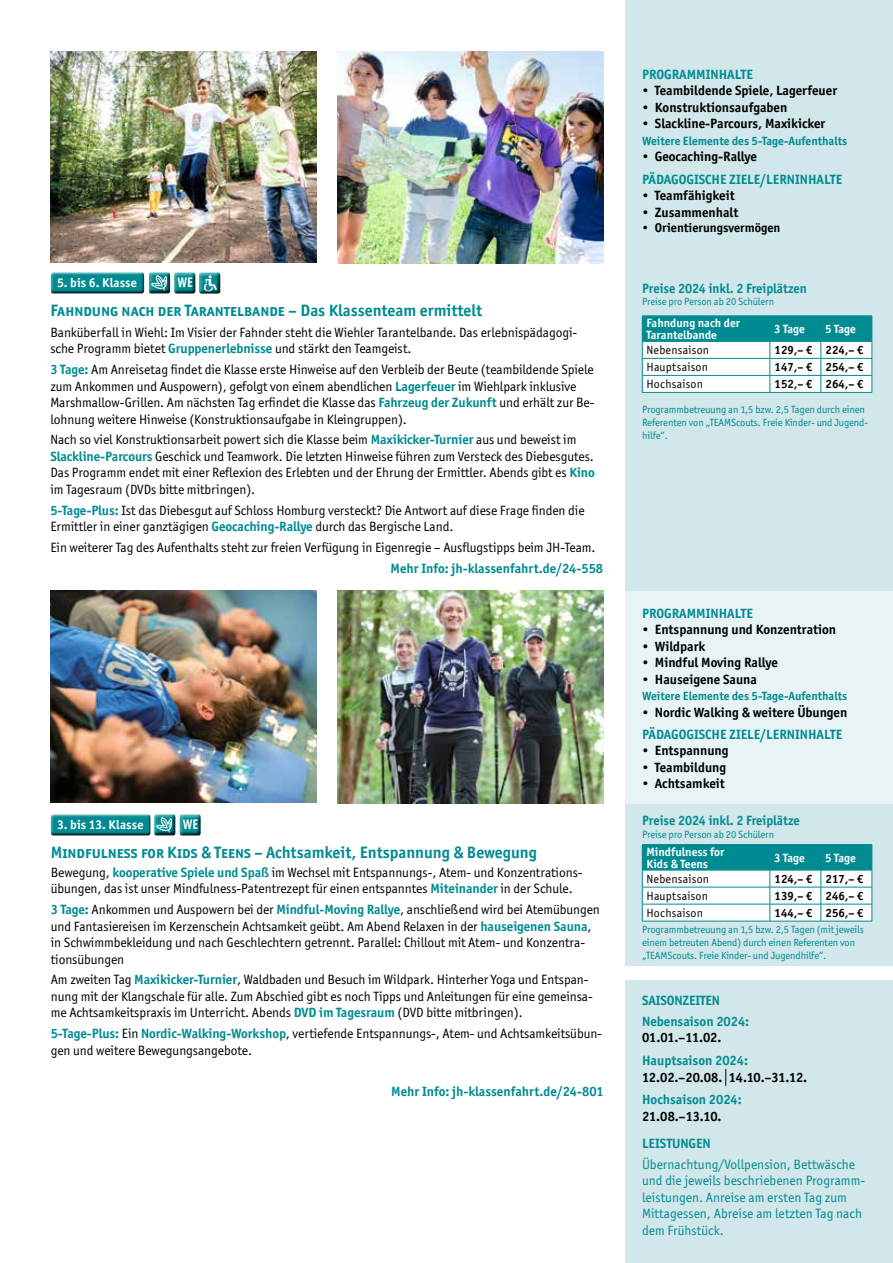
<style>
.page{position:relative;width:893px;height:1263px;background:#fff}
.page>*{position:absolute;margin:0;border:0;box-sizing:border-box;transform-origin:0 0}
.t1{font:700 16.5px "Officina Sans ITC Std";color:#008b92}
.t2{font:700 13.95px "Officina Sans ITC Std";color:#fff;scale:.88 1}
.t3{font:13.5px/16.5px "Officina Sans ITC Std";letter-spacing:-.005em;color:#000}
.t4{font:700 13.5px "Officina Sans ITC Std";color:#000}
.t5{font:700 13.5px/20.7px "Officina Sans ITC Std";color:#008b92}
.t6{font:13.5px/16.5px "Officina Sans ITC Std";color:#008b92}
.t7{font:700 13.5px "Officina Sans ITC Std";letter-spacing:-.025em;color:#000}
.t8{font:700 12.75px "Officina Sans ITC Std";letter-spacing:.01em;color:#fff}
.t9{font:700 12.75px "Officina Sans ITC Std";color:#000}
.t10{font:700 12px "Officina Sans ITC Std";color:#008b92}
.t11{font:700 12px/12px "Officina Sans ITC Std";color:#fff}
.t12{font:700 12px "Officina Sans ITC Std";color:#000}
.t13{font:12px "Officina Sans ITC Std";letter-spacing:.02em;color:#000}
.t14{font:10.5px/12.8px "Officina Sans ITC Std";letter-spacing:-.01em;color:#008b92}
.s1{font-weight:700;color:#008b92}
</style>
<div class="page">
<div style="left:50px;top:813px;width:103px;height:23px;background:#000;opacity:.75"></div>
<div style="left:154px;top:814px;width:24px;height:24px;background:#000;opacity:.75"></div>
<div style="left:179px;top:813px;width:26px;height:23px;background:#000;opacity:.75"></div>
<div style="left:50px;top:271px;width:96px;height:23px;background:#000;opacity:.75"></div>
<div style="left:148px;top:272px;width:24px;height:24px;background:#000;opacity:.75"></div>
<div style="left:173px;top:271px;width:27px;height:23px;background:#000;opacity:.75"></div>
<div style="left:198px;top:270px;width:24px;height:24px;background:#fff"></div>
<div style="left:198px;top:272px;width:24px;height:22px;background:#000;opacity:.75"></div>
<div style="left:625px;top:0;width:268px;height:965px;background:#d1e7ea"></div>
<div style="left:625px;top:591px;width:268px;height:213px;background:#e8f3f5"></div>
<img style="left:50px;top:51px;width:266px;height:212px">
<img style="left:50px;top:591px;width:266px;height:212px">
<img style="left:337px;top:51px;width:266px;height:213px">
<img style="left:337px;top:591px;width:266px;height:212px">
<div style="left:625px;top:980px;width:268px;height:283px;background:#d1e7ea"></div>
<svg style="left:725px;top:1069px;width:1px;height:17px"></svg>
<hr style="left:642px;top:392px;width:128px;height:1px;background:#008b92">
<hr style="left:770px;top:392px;width:51px;height:1px;background:#008b92">
<svg style="left:642px;top:316px;width:231px;height:76px;background:#9fd3d6"></svg>
<hr style="left:821px;top:358px;width:51px;height:1px;background:#008b92">
<hr style="left:821px;top:375px;width:51px;height:1px;background:#008b92">
<hr style="left:821px;top:392px;width:51px;height:1px;background:#008b92">
<hr style="left:642px;top:921px;width:128px;height:1px;background:#008b92">
<hr style="left:770px;top:921px;width:51px;height:1px;background:#008b92">
<svg style="left:642px;top:844px;width:231px;height:77px;background:#9dd2d5"></svg>
<hr style="left:821px;top:887px;width:51px;height:1px;background:#008b92">
<hr style="left:821px;top:904px;width:51px;height:1px;background:#008b92">
<hr style="left:821px;top:921px;width:51px;height:1px;background:#008b92">
<p class="t8" style="left:57px;top:275px;width:81px">5. bis 6. Klasse</p>
<p class="t2" style="left:178px;top:274px;width:19px">WE</p>
<p class="t1" style="left:50px;top:300px;width:433px">Fahndung nach der Tarantelbande – Das Klassenteam ermittelt</p>
<p class="t3" style="left:50px;top:324px;width:528px">Banküberfall in Wiehl: Im Visier der Fahnder steht die Wiehler Tarantelbande. Das erlebnispädagogi&shy;sche Programm bietet <span class="s1">Gruppenerlebnisse</span> und stärkt den Teamgeist.</p>
<p class="t3" style="left:50px;top:361px;width:546px"><span class="s1">3 Tage:</span> Am Anreisetag findet die Klasse erste Hinweise auf den Verbleib der Beute (teambildende Spiele zum Ankommen und Auspowern), gefolgt von einem abendlichen <span class="s1">Lagerfeuer</span> im Wiehlpark inklusive Marshmallow-Grillen. Am nächsten Tag erfindet die Klasse das <span class="s1">Fahrzeug der Zukunft</span> und erhält zur Be&shy;lohnung weitere Hinweise (Konstruktionsaufgabe in Kleingruppen).</p>
<p class="t3" style="left:50px;top:431px;width:546px">Nach so viel Konstruktionsarbeit powert sich die Klasse beim <span class="s1">Maxikicker-Turnier</span> aus und beweist im <span class="s1">Slackline-Parcours</span> Geschick und Teamwork. Die letzten Hinweise führen zum Versteck des Diebesgutes.<br>Das Programm endet mit einer Reflexion des Erlebten und der Ehrung der Ermittler. Abends gibt es <span class="s1">Kino </span>im Tagesraum (DVDs bitte mitbringen).</p>
<p class="t3" style="left:50px;top:502px;width:536px"><span class="s1">5-Tage-Plus:</span> Ist das Diebesgut auf Schloss Homburg versteckt? Die Antwort auf diese Frage finden die<br>Ermittler in einer ganztägigen <span class="s1">Geocaching-Rallye</span> durch das Bergische Land.</p>
<p class="t3" style="left:50px;top:539px;width:547px">Ein weiterer Tag des Aufenthalts steht zur freien Verfügung in Eigenregie – Ausflugstipps beim JH-Team.</p>
<p class="t5" style="left:391px;top:558px;width:214px">Mehr Info: jh-klassenfahrt.de/24-558</p>
<p class="t8" style="left:57px;top:817px;width:88px">3. bis 13. Klasse</p>
<p class="t2" style="left:183px;top:816px;width:19px">WE</p>
<p class="t1" style="left:51px;top:842px;width:488px">Mindfulness for Kids &amp; Teens – Achtsamkeit, Entspannung &amp; Bewegung</p>
<p class="t3" style="left:51px;top:864px;width:533px">Bewegung, <span class="s1">kooperative Spiele und Spaß</span> im Wechsel mit Entspannungs-, Atem- und Konzentrations&shy;übungen, das ist unser Mindfulness-Patentrezept für einen entspanntes <span class="s1">Miteinander</span> in der Schule.</p>
<p class="t3" style="left:51px;top:901px;width:551px"><span class="s1">3 Tage:</span> Ankommen und Auspowern bei der <span class="s1">Mindful-Moving Rallye</span>, anschließend wird bei Atemübungen und Fantasiereisen im Kerzenschein Achtsamkeit geübt. Am Abend Relaxen in der <span class="s1">hauseigenen Sauna</span>, in Schwimmbekleidung und nach Geschlechtern getrennt. Parallel: Chillout mit Atem- und Konzentra&shy;tionsübungen</p>
<p class="t3" style="left:51px;top:971px;width:543px">Am zweiten Tag <span class="s1">Maxikicker-Turnier</span>, Waldbaden und Besuch im Wildpark. Hinterher Yoga und Entspan&shy;nung mit der Klangschale für alle. Zum Abschied gibt es noch Tipps und Anleitungen für eine gemeinsa&shy;me Achtsamkeitspraxis im Unterricht. Abends <span class="s1">DVD im Tagesraum</span> (DVD bitte mitbringen).</p>
<p class="t3" style="left:51px;top:1025px;width:553px"><span class="s1">5-Tage-Plus:</span> Ein <span class="s1">Nordic-Walking-Workshop</span>, vertiefende Entspannungs-, Atem- und Achtsamkeitsübun&shy;gen und weitere Bewegungsangebote.</p>
<p class="t5" style="left:391px;top:1081px;width:214px">Mehr Info: jh-klassenfahrt.de/24-801</p>
<p class="t5" style="left:642px;top:64px;width:112px">PROGRAMMINHALTE</p>
<p class="t4" style="left:642px;top:82px;width:197px">• Teambildende Spiele, Lagerfeuer</p>
<p class="t4" style="left:642px;top:99px;width:147px">• Konstruktionsaufgaben</p>
<p class="t4" style="left:642px;top:115px;width:185px">• Slackline-Parcours, Maxikicker</p>
<p class="t10" style="left:642px;top:133px;width:207px">Weitere Elemente des 5-Tage-Aufenthalts</p>
<p class="t4" style="left:642px;top:148px;width:116px">• Geocaching-Rallye</p>
<p class="t5" style="left:642px;top:169px;width:202px">PÄDAGOGISCHE ZIELE/LERNINHALTE</p>
<p class="t4" style="left:642px;top:187px;width:94px">• Teamfähigkeit</p>
<p class="t4" style="left:642px;top:204px;width:98px">• Zusammenhalt</p>
<p class="t9" style="left:642px;top:220px;width:140px">• Orientierungsvermögen</p>
<p class="t5" style="left:642px;top:277px;width:166px">Preise 2024 inkl. 2 Freiplätzen</p>
<p class="t14" style="left:642px;top:295px;width:134px">Preise pro Person ab 20 Schülern</p>
<p class="t11" style="left:646px;top:317px;width:95px">Fahndung nach der<br>Tarantelbande</p>
<p class="t11" style="left:774px;top:323px;width:32px">3 Tage</p>
<p class="t11" style="left:825px;top:323px;width:32px">5 Tage</p>
<p class="t13" style="left:646px;top:343px;width:64px">Nebensaison</p>
<p class="t12" style="left:775px;top:343px;width:90px">129,– € 224,– €</p>
<p class="t13" style="left:646px;top:360px;width:63px">Hauptsaison</p>
<p class="t12" style="left:775px;top:360px;width:90px">147,– € 254,– €</p>
<p class="t13" style="left:646px;top:377px;width:58px">Hochsaison</p>
<p class="t12" style="left:775px;top:377px;width:90px">152,– € 264,– €</p>
<p class="t14" style="left:642px;top:403px;width:227px">Programmbetreuung an 1,5 bzw. 2,5 Tagen durch einen<br>Referenten von „TEAMScouts. Freie Kinder- und Jugend&shy;hilfe“.</p>
<p class="t5" style="left:642px;top:602px;width:112px">PROGRAMMINHALTE</p>
<p class="t4" style="left:642px;top:621px;width:196px">• Entspannung und Konzentration</p>
<p class="t4" style="left:642px;top:638px;width:65px">• Wildpark</p>
<p class="t4" style="left:642px;top:654px;width:137px">• Mindful Moving Rallye</p>
<p class="t4" style="left:642px;top:671px;width:116px">• Hauseigene Sauna</p>
<p class="t10" style="left:642px;top:689px;width:207px">Weitere Elemente des 5-Tage-Aufenthalts</p>
<p class="t4" style="left:642px;top:704px;width:207px">• Nordic Walking &amp; weitere Übungen</p>
<p class="t5" style="left:642px;top:724px;width:202px">PÄDAGOGISCHE ZIELE/LERNINHALTE</p>
<p class="t4" style="left:642px;top:742px;width:88px">• Entspannung</p>
<p class="t4" style="left:642px;top:759px;width:86px">• Teambildung</p>
<p class="t4" style="left:642px;top:775px;width:84px">• Achtsamkeit</p>
<p class="t5" style="left:642px;top:810px;width:159px">Preise 2024 inkl. 2 Freiplätze</p>
<p class="t14" style="left:642px;top:828px;width:134px">Preise pro Person ab 20 Schülern</p>
<p class="t11" style="left:646px;top:845px;width:80px">Mindfulness for<br>Kids &amp; Teens</p>
<p class="t11" style="left:774px;top:851px;width:32px">3 Tage</p>
<p class="t11" style="left:825px;top:851px;width:32px">5 Tage</p>
<p class="t13" style="left:646px;top:872px;width:64px">Nebensaison</p>
<p class="t12" style="left:775px;top:871px;width:90px">124,– € 217,– €</p>
<p class="t13" style="left:646px;top:889px;width:63px">Hauptsaison</p>
<p class="t12" style="left:775px;top:888px;width:90px">139,– € 246,– €</p>
<p class="t13" style="left:646px;top:906px;width:58px">Hochsaison</p>
<p class="t12" style="left:775px;top:905px;width:90px">144,– € 256,– €</p>
<p class="t14" style="left:642px;top:923px;width:223px">Programmbetreuung an 1,5 bzw. 2,5 Tagen (mit jeweils einem betreuten Abend) durch einen Referenten von „TEAMScouts. Freie Kinder- und Jugendhilfe“.</p>
<p class="t5" style="left:642px;top:990px;width:109px">SAISONZEITEN<br>Nebensaison 2024:</p>
<p class="t4" style="left:642px;top:1029px;width:81px">01.01.–11.02.</p>
<p class="t5" style="left:642px;top:1050px;width:107px">Hauptsaison 2024:</p>
<p class="t7" style="left:642px;top:1068px;width:167px">12.02.–20.08. 14.10.–31.12.</p>
<p class="t5" style="left:642px;top:1089px;width:101px">Hochsaison 2024:</p>
<p class="t4" style="left:642px;top:1108px;width:81px">21.08.–13.10.</p>
<p class="t5" style="left:642px;top:1133px;width:70px">LEISTUNGEN</p>
<p class="t6" style="left:642px;top:1156px;width:225px">Übernachtung/Vollpension, Bettwäsche und die jeweils beschriebenen Programm&shy;leistungen. Anreise am ersten Tag zum Mittagessen, Abreise am letzten Tag nach dem Frühstück.</p>
</div>
